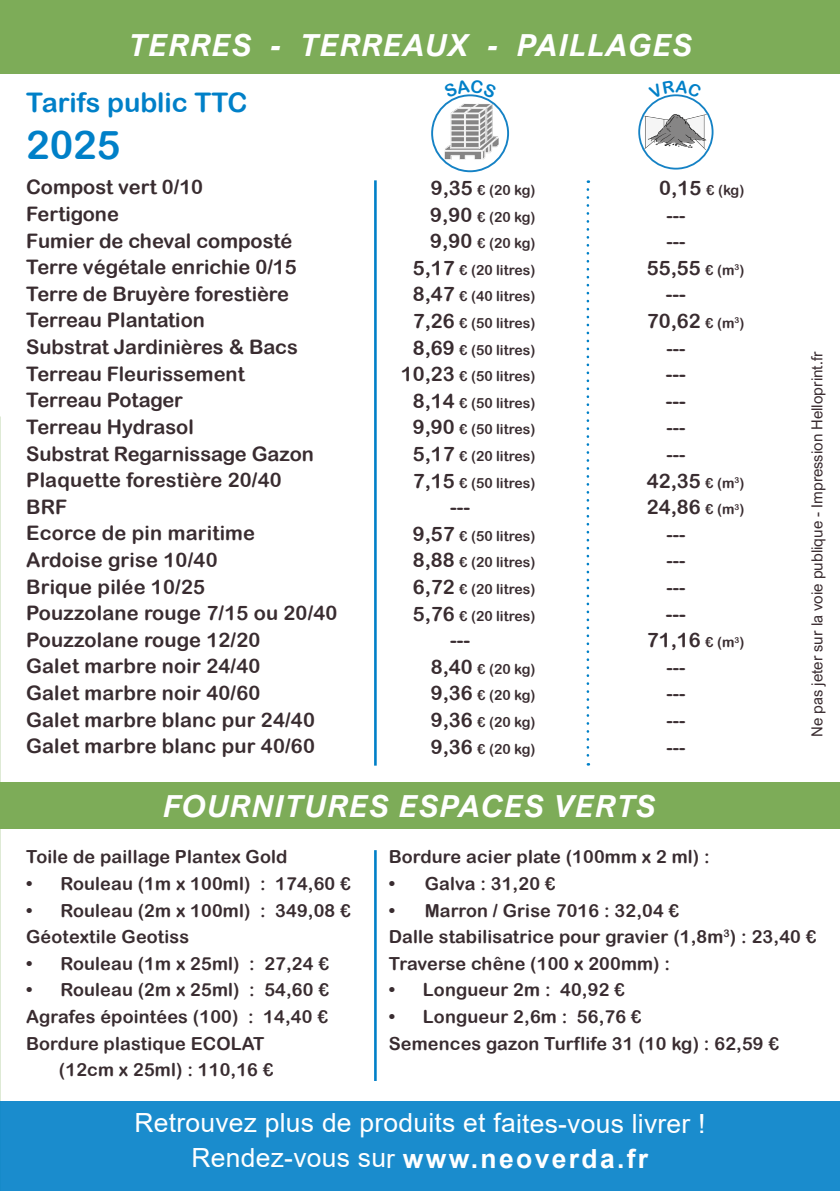
<style>
.page{position:relative;width:840px;height:1191px;background:#fff}
.page>*{position:absolute;margin:0;border:0;box-sizing:border-box;transform-origin:0 0}
.t1{font:39.6px "Arial Rounded MT Bold";color:#0080c8}
.t2{font:italic 700 30.4px "Arial Nova";letter-spacing:.04em;color:#fff}
.t3{font:27px "Arial Rounded MT Bold";color:#0080c8}
.t4{font:26.4px "Arial";letter-spacing:.01em;color:#fff}
.t5{font:700 26.4px "Arial";letter-spacing:.09em;color:#fff}
.t6{font:20px "Arial Rounded MT Bold";color:#392c30}
.t7{font:19px "Arial Rounded MT Bold";color:#392c30}
.t8{font:18px "Arial Rounded MT Bold";letter-spacing:.01em;color:#392c30}
.t9{font:15.2px "Arial Nova";color:#392c30}
.t10{font:14px "Arial Rounded MT Bold";color:#392c30}
.s1{font-size:20px}
.s2{font-size:14px}
.s3{color:#fff}
.s4{font-weight:400}
</style>
<div class="page">
<div style="left:0;top:1101px;width:839px;height:90px;background:#1a8ccd"></div>
<div style="left:0;top:782px;width:839px;height:47px;background:#7dac58"></div>
<hr style="left:374px;top:180px;width:2px;height:585px;background:#0080c8">
<hr style="left:374px;top:850px;width:2px;height:231px;background:#0080c8">
<svg style="left:586px;top:189px;width:3px;height:576px"></svg>
<div style="left:0;top:0;width:839px;height:74px;background:#7dac58"></div>
<img style="left:444px;top:104px;width:54px;height:56px">
<div style="left:431px;top:94px;width:77px;height:78px;border:2px solid #1582c5;border-radius:50%"></div>
<img style="left:644px;top:115px;width:62px;height:34px">
<div style="left:638px;top:94px;width:75px;height:76px;border:2px solid #1582c5;border-radius:50%"></div>
<svg style="left:454px;top:94px;width:32px;height:4px"></svg>
<svg style="left:658px;top:94px;width:36px;height:5px"></svg>
<p class="t2" style="left:129px;top:27px;width:564px">TERRES - TERREAUX - PAILLAGES</p>
<p class="t3" style="left:26px;top:87px;width:223px">Tarifs public TTC</p>
<p class="t1" style="left:26px;top:122px;width:96px">2025</p>
<p class="t6" style="left:26px;top:175px;width:178px">Compost vert 0/10</p>
<p class="t6" style="left:26px;top:202px;width:94px">Fertigone</p>
<p class="t6" style="left:26px;top:229px;width:268px">Fumier de cheval composté</p>
<p class="t6" style="left:26px;top:255px;width:272px">Terre végétale enrichie 0/15</p>
<p class="t6" style="left:26px;top:282px;width:264px">Terre de Bruyère forestière</p>
<p class="t6" style="left:26px;top:308px;width:180px">Terreau Plantation</p>
<p class="t6" style="left:26px;top:335px;width:273px">Substrat Jardinières &amp; Bacs</p>
<p class="t6" style="left:26px;top:362px;width:220px">Terreau Fleurissement</p>
<p class="t6" style="left:26px;top:388px;width:158px">Terreau Potager</p>
<p class="t6" style="left:26px;top:415px;width:169px">Terreau Hydrasol</p>
<p class="t6" style="left:26px;top:441px;width:289px">Substrat Regarnissage Gazon</p>
<p class="t6" style="left:26px;top:468px;width:257px">Plaquette forestière 20/40</p>
<p class="t6" style="left:26px;top:495px;width:43px">BRF</p>
<p class="t6" style="left:26px;top:521px;width:230px">Ecorce de pin maritime</p>
<p class="t6" style="left:26px;top:548px;width:193px">Ardoise grise 10/40</p>
<p class="t6" style="left:26px;top:574px;width:180px">Brique pilée 10/25</p>
<p class="t6" style="left:26px;top:601px;width:313px">Pouzzolane rouge 7/15 ou 20/40</p>
<p class="t6" style="left:26px;top:628px;width:236px">Pouzzolane rouge 12/20</p>
<p class="t6" style="left:26px;top:654px;width:235px">Galet marbre noir 24/40</p>
<p class="t6" style="left:26px;top:681px;width:235px">Galet marbre noir 40/60</p>
<p class="t6" style="left:26px;top:707px;width:290px">Galet marbre blanc pur 24/40</p>
<p class="t6" style="left:26px;top:734px;width:290px">Galet marbre blanc pur 40/60</p>
<p class="t10" style="left:430px;top:182px;width:106px"><span class="s1">9,35</span> € (20 kg)</p>
<p class="t10" style="left:430px;top:208px;width:107px"><span class="s1">9,90</span> € (20 kg)</p>
<p class="t10" style="left:430px;top:235px;width:107px"><span class="s1">9,90</span> € (20 kg)</p>
<p class="t10" style="left:412px;top:261px;width:124px"><span class="s1">5,17</span> € (20 litres)</p>
<p class="t10" style="left:412px;top:288px;width:124px"><span class="s1">8,47</span> € (40 litres)</p>
<p class="t10" style="left:412px;top:315px;width:124px"><span class="s1">7,26</span> € (50 litres)</p>
<p class="t10" style="left:412px;top:341px;width:124px"><span class="s1">8,69</span> € (50 litres)</p>
<p class="t10" style="left:400px;top:368px;width:136px"><span class="s1">10,23</span> € (50 litres)</p>
<p class="t10" style="left:412px;top:394px;width:124px"><span class="s1">8,14</span> € (50 litres)</p>
<p class="t10" style="left:412px;top:421px;width:124px"><span class="s1">9,90</span> € (50 litres)</p>
<p class="t10" style="left:412px;top:448px;width:124px"><span class="s1">5,17</span> € (20 litres)</p>
<p class="t10" style="left:412px;top:474px;width:124px"><span class="s1">7,15</span> € (50 litres)</p>
<p class="t6" style="left:450px;top:495px;width:21px">---</p>
<p class="t10" style="left:412px;top:527px;width:124px"><span class="s1">9,57</span> € (50 litres)</p>
<p class="t10" style="left:412px;top:554px;width:124px"><span class="s1">8,88</span> € (20 litres)</p>
<p class="t10" style="left:412px;top:581px;width:124px"><span class="s1">6,72</span> € (20 litres)</p>
<p class="t10" style="left:412px;top:607px;width:124px"><span class="s1">5,76</span> € (20 litres)</p>
<p class="t6" style="left:450px;top:628px;width:21px">---</p>
<p class="t10" style="left:430px;top:660px;width:106px"><span class="s1">8,40</span> € (20 kg)</p>
<p class="t10" style="left:430px;top:687px;width:106px"><span class="s1">9,36</span> € (20 kg)</p>
<p class="t10" style="left:430px;top:714px;width:106px"><span class="s1">9,36</span> € (20 kg)</p>
<p class="t10" style="left:430px;top:740px;width:106px"><span class="s1">9,36</span> € (20 kg)</p>
<p class="t10" style="left:659px;top:182px;width:86px"><span class="s1">0,15</span> € (kg)</p>
<p class="t7" style="left:666px;top:203px;width:20px">---</p>
<p class="t7" style="left:666px;top:230px;width:20px">---</p>
<p class="t6" style="left:646px;top:256px;width:99px">55,55 <span class="s2">€ (m</span><sup>3</sup><span class="s2">)</span></p>
<p class="t6" style="left:665px;top:282px;width:21px">---</p>
<p class="t6" style="left:646px;top:309px;width:99px">70,62 <span class="s2">€ (m</span><sup>3</sup><span class="s2">)</span></p>
<p class="t7" style="left:666px;top:336px;width:20px">---</p>
<p class="t6" style="left:665px;top:362px;width:21px">---</p>
<p class="t6" style="left:665px;top:389px;width:21px">---</p>
<p class="t7" style="left:666px;top:416px;width:20px">---</p>
<p class="t7" style="left:666px;top:443px;width:20px">---</p>
<p class="t6" style="left:646px;top:469px;width:99px">42,35 <span class="s2">€ (m</span><sup>3</sup><span class="s2">)</span></p>
<p class="t6" style="left:646px;top:495px;width:99px">24,86 <span class="s2">€ (m</span><sup>3</sup><span class="s2">)</span></p>
<p class="t7" style="left:666px;top:523px;width:20px">---</p>
<p class="t7" style="left:666px;top:549px;width:20px">---</p>
<p class="t7" style="left:666px;top:576px;width:20px">---</p>
<p class="t6" style="left:665px;top:602px;width:21px">---</p>
<p class="t6" style="left:646px;top:628px;width:99px">71,16 <span class="s2">€ (m</span><sup>3</sup><span class="s2">)</span></p>
<p class="t7" style="left:666px;top:656px;width:20px">---</p>
<p class="t7" style="left:666px;top:682px;width:20px">---</p>
<p class="t7" style="left:666px;top:709px;width:20px">---</p>
<p class="t7" style="left:666px;top:735px;width:20px">---</p>
<p class="t9" style="left:807px;top:737px;width:392px;rotate:-90deg">Ne pas jeter sur la voie publique - Impression Helloprint.fr<span class="s3">r</span></p>
<p class="t2" style="left:164px;top:788px;width:493px">FOURNITURES ESPACES VERTS</p>
<p class="t8" style="left:26px;top:846px;width:263px">Toile de paillage Plantex Gold</p>
<p class="t8" style="left:26px;top:873px;width:326px">• Rouleau (1m x 100ml) : 174,60 €</p>
<p class="t8" style="left:26px;top:899px;width:326px">• Rouleau (2m x 100ml) : 349,08 €</p>
<p class="t8" style="left:26px;top:926px;width:164px">Géotextile Geotiss</p>
<p class="t8" style="left:26px;top:952px;width:304px">• Rouleau (1m x 25ml) : 27,24 €</p>
<p class="t8" style="left:26px;top:979px;width:304px">• Rouleau (2m x 25ml) : 54,60 €</p>
<p class="t8" style="left:26px;top:1006px;width:303px">Agrafes épointées (100) : 14,40 €</p>
<p class="t8" style="left:26px;top:1032px;width:240px">Bordure plastique ECOLAT</p>
<p class="t8" style="left:59px;top:1059px;width:216px">(12cm x 25ml) : 110,16 €</p>
<p class="t8" style="left:388px;top:846px;width:322px">Bordure acier plate (100mm x 2 ml) :</p>
<p class="t8" style="left:388px;top:873px;width:168px">• Galva : 31,20 €</p>
<p class="t8" style="left:388px;top:899px;width:292px">• Marron / Grise 7016 : 32,04 €</p>
<p class="t8" style="left:388px;top:926px;width:429px">Dalle stabilisatrice pour gravier (1,8m<sup>3</sup>) : 23,40 €</p>
<p class="t8" style="left:388px;top:952px;width:283px">Traverse chêne (100 x 200mm) :</p>
<p class="t8" style="left:388px;top:979px;width:238px">• Longueur 2m : 40,92 €</p>
<p class="t8" style="left:388px;top:1006px;width:254px">• Longueur 2,6m : 56,76 €</p>
<p class="t8" style="left:388px;top:1032px;width:392px">Semences gazon Turflife 31 (10 kg) : 62,59 €</p>
<p class="t4" style="left:134px;top:1104px;width:572px">Retrouvez plus de produits et faites-vous livrer !</p>
<p class="t5" style="left:191px;top:1139px;width:458px"><span class="s4">Rendez-vous sur</span> www.neoverda.fr</p>
</div>
